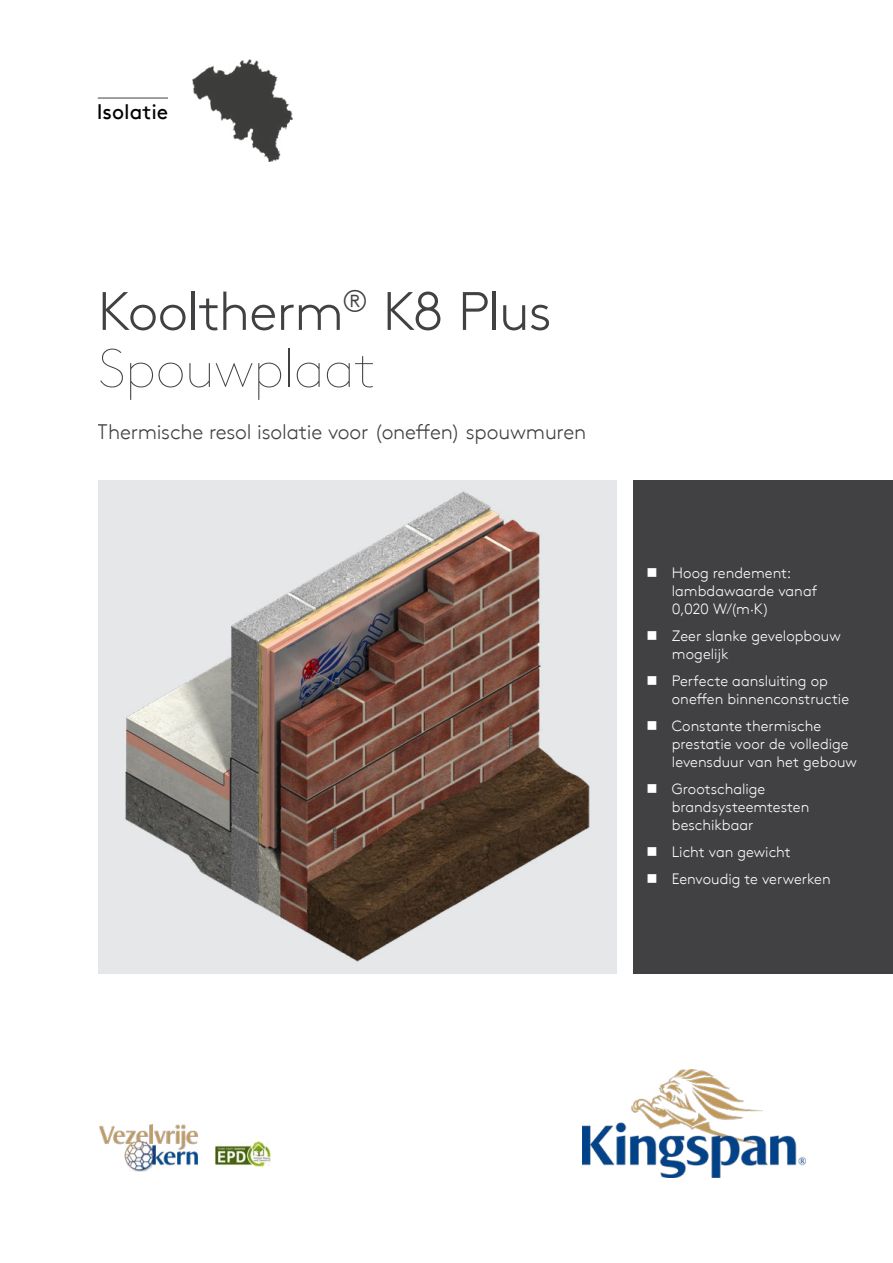
<style>
.page{position:relative;width:893px;height:1263px;background:#fff}
.page>*{position:absolute;margin:0;border:0;box-sizing:border-box;transform-origin:0 0}
.t1{font:300 54px/57px "Kingspan Brown TT";letter-spacing:-.02em;color:#414042}
.t2{font:300 21px "Kingspan Brown TT";letter-spacing:-.01em;color:#414042}
.t3{font:21px "Kingspan Brown TT";color:#000}
.t4{font:300 15px/18px "Kingspan Brown TT";color:#fff}
.s1{font-weight:100}
</style>
<div class="page">
<img style="left:216px;top:1141px;width:54px;height:26px">
<div style="left:98px;top:480px;width:518px;height:494px;background:#e6e7e8"></div>
<img style="left:125px;top:491px;width:465px;height:471px">
<div style="left:634px;top:480px;width:259px;height:494px;background:#414042"></div>
<img style="left:582px;top:1070px;width:224px;height:108px">
<img style="left:99px;top:1125px;width:99px;height:47px">
<img style="left:193px;top:59px;width:100px;height:103px">
<hr style="left:98px;top:98px;width:70px;height:1px;background:#414042">
<h2 class="t3" style="left:97px;top:96px;width:73px">Isolatie</h2>
<h1 class="t1" style="left:98px;top:279px;width:455px">Kooltherm<sup>®</sup> K8 Plus<br><span class="s1">Spouwplaat</span></h1>
<h2 class="t2" style="left:98px;top:417px;width:490px">Thermische resol isolatie voor (oneffen) spouwmuren</h2>
<p class="t4" style="left:672px;top:563px;width:147px">Hoog rendement: lambdawaarde vanaf<br>0,020 W/(m·K)</p>
<p class="t4" style="left:672px;top:626px;width:171px">Zeer slanke gevelopbouw mogelijk</p>
<p class="t4" style="left:672px;top:671px;width:179px">Perfecte aansluiting op oneffen binnenconstructie</p>
<p class="t4" style="left:672px;top:716px;width:187px">Constante thermische prestatie voor de volledige levensduur van het gebouw</p>
<p class="t4" style="left:672px;top:779px;width:139px">Grootschalige brandsysteemtesten beschikbaar</p>
<p class="t4" style="left:672px;top:837px;width:160px;line-height:27px">Licht van gewicht<br>Eenvoudig te verwerken</p>
</div>
